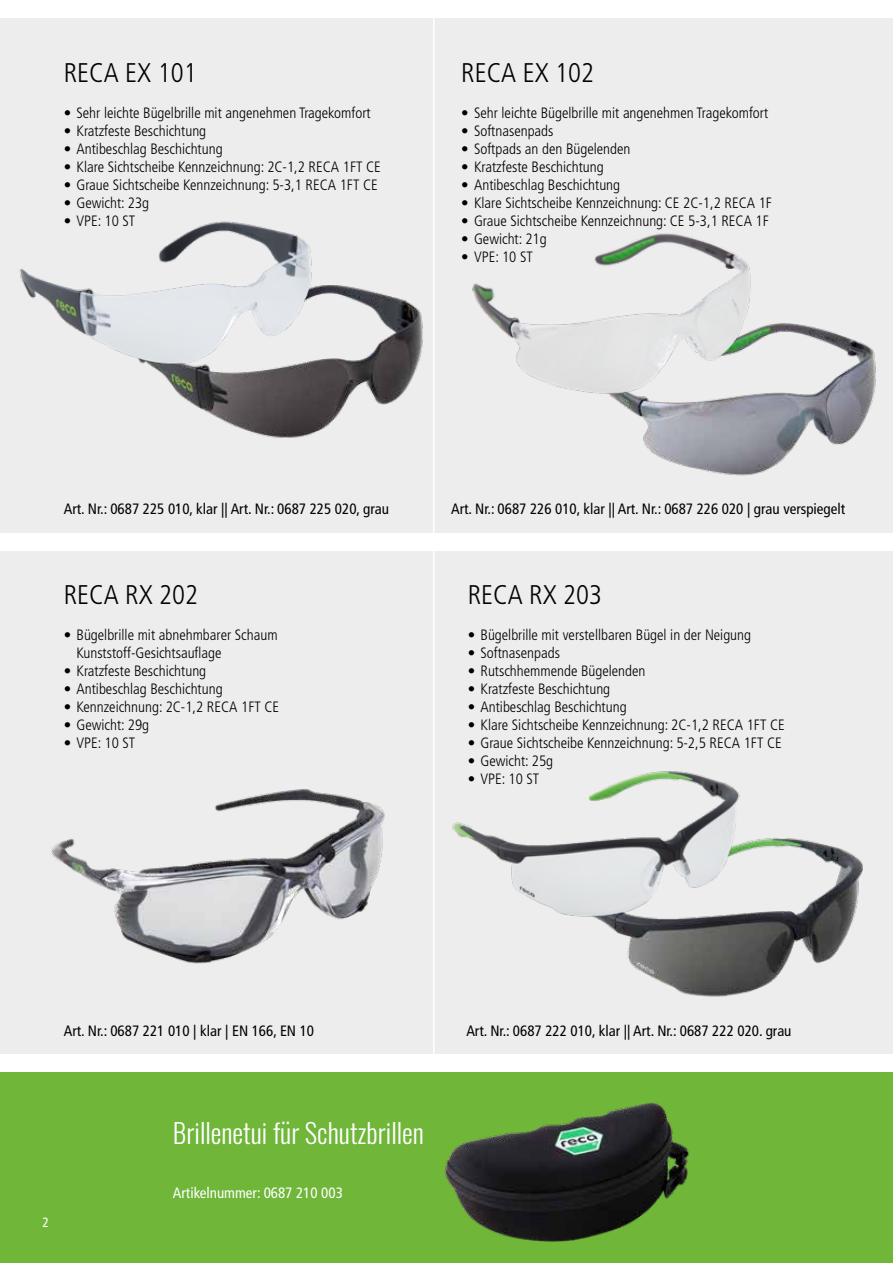
<style>
.page{position:relative;width:893px;height:1263px;background:#fff}
.page>*{position:absolute;margin:0;border:0;box-sizing:border-box;transform-origin:0 0}
.t1{font:300 condensed 27px "Frutiger LT Pro";color:#000}
.t2{font:300 27px "Oswald";color:#fff}
.t3{font:300 condensed 15px/18px "Frutiger LT Pro";color:#000}
.t4{font:condensed 15px "Frutiger LT Pro";color:#000}
.t5{font:condensed 15px "Frutiger LT Pro";color:#fff}
.t6{font:condensed 13.5px "Frutiger LT Pro";color:#fff}
</style>
<div class="page">
<div style="left:0;top:18px;width:893px;height:515px;background:#ededed"></div>
<div style="left:0;top:551px;width:893px;height:502px;background:#ededed"></div>
<img style="left:627px;top:838px;width:236px;height:159px">
<img style="left:452px;top:771px;width:307px;height:175px">
<img style="left:51px;top:789px;width:334px;height:175px">
<img style="left:158px;top:285px;width:265px;height:153px">
<img style="left:627px;top:323px;width:249px;height:153px">
<img style="left:471px;top:233px;width:285px;height:175px">
<img style="left:19px;top:221px;width:300px;height:149px">
<hr style="left:433px;top:2px;width:1px;height:1077px;background:#fff">
<div style="left:0;top:1072px;width:893px;height:191px;background:#6fb639"></div>
<img style="left:444px;top:1102px;width:245px;height:140px">
<h1 class="t1" style="left:64px;top:57px;width:134px">RECA EX 101</h1>
<p class="t3" style="left:64px;top:104px;width:308px">• Sehr leichte Bügelbrille mit angenehmen Tragekomfort</p>
<p class="t3" style="left:64px;top:122px;width:144px">• Kratzfeste Beschichtung</p>
<p class="t3" style="left:64px;top:140px;width:160px">• Antibeschlag Beschichtung</p>
<p class="t3" style="left:64px;top:158px;width:319px">• Klare Sichtscheibe Kennzeichnung: 2C-1,2 RECA 1FT CE</p>
<p class="t3" style="left:64px;top:176px;width:315px">• Graue Sichtscheibe Kennzeichnung: 5-3,1 RECA 1FT CE</p>
<p class="t3" style="left:64px;top:194px;width:87px">• Gewicht: 23g</p>
<p class="t3" style="left:64px;top:212px;width:73px">• VPE: 10 ST</p>
<h1 class="t1" style="left:461px;top:57px;width:134px">RECA EX 102</h1>
<p class="t3" style="left:461px;top:104px;width:308px">• Sehr leichte Bügelbrille mit angenehmen Tragekomfort</p>
<p class="t3" style="left:461px;top:122px;width:94px">• Softnasenpads</p>
<p class="t3" style="left:461px;top:140px;width:171px">• Softpads an den Bügelenden</p>
<p class="t3" style="left:461px;top:158px;width:144px">• Kratzfeste Beschichtung</p>
<p class="t3" style="left:461px;top:176px;width:160px">• Antibeschlag Beschichtung</p>
<p class="t3" style="left:461px;top:194px;width:312px">• Klare Sichtscheibe Kennzeichnung: CE 2C-1,2 RECA 1F</p>
<p class="t3" style="left:461px;top:212px;width:309px">• Graue Sichtscheibe Kennzeichnung: CE 5-3,1 RECA 1F</p>
<p class="t3" style="left:461px;top:230px;width:87px">• Gewicht: 21g</p>
<p class="t3" style="left:461px;top:248px;width:73px">• VPE: 10 ST</p>
<p class="t4" style="left:64px;top:500px;width:327px">Art. Nr.: 0687 225 010, klar || Art. Nr.: 0687 225 020, grau</p>
<h1 class="t1" style="left:64px;top:579px;width:136px">RECA RX 202</h1>
<p class="t3" style="left:77px;top:626px;width:203px;text-indent:-13px">• Bügelbrille mit abnehmbarer Schaum<br>Kunststoff-Gesichtsauflage</p>
<p class="t3" style="left:64px;top:662px;width:144px">• Kratzfeste Beschichtung</p>
<p class="t3" style="left:64px;top:680px;width:160px">• Antibeschlag Beschichtung</p>
<p class="t3" style="left:64px;top:698px;width:217px">• Kennzeichnung: 2C-1,2 RECA 1FT CE</p>
<p class="t3" style="left:64px;top:716px;width:87px">• Gewicht: 29g</p>
<p class="t3" style="left:64px;top:734px;width:73px">• VPE: 10 ST</p>
<p class="t4" style="left:451px;top:500px;width:396px">Art. Nr.: 0687 226 010, klar || Art. Nr.: 0687 226 020 | grau verspiegelt</p>
<h1 class="t1" style="left:468px;top:579px;width:136px">RECA RX 203</h1>
<p class="t3" style="left:468px;top:626px;width:285px">• Bügelbrille mit verstellbaren Bügel in der Neigung</p>
<p class="t3" style="left:468px;top:644px;width:94px">• Softnasenpads</p>
<p class="t3" style="left:468px;top:662px;width:179px">• Rutschhemmende Bügelenden</p>
<p class="t3" style="left:468px;top:680px;width:144px">• Kratzfeste Beschichtung</p>
<p class="t3" style="left:468px;top:698px;width:160px">• Antibeschlag Beschichtung</p>
<p class="t3" style="left:468px;top:716px;width:319px">• Klare Sichtscheibe Kennzeichnung: 2C-1,2 RECA 1FT CE</p>
<p class="t3" style="left:468px;top:734px;width:315px">• Graue Sichtscheibe Kennzeichnung: 5-2,5 RECA 1FT CE</p>
<p class="t3" style="left:468px;top:752px;width:87px">• Gewicht: 25g</p>
<p class="t3" style="left:468px;top:770px;width:73px">• VPE: 10 ST</p>
<p class="t4" style="left:64px;top:1022px;width:252px">Art. Nr.: 0687 221 010 | klar | EN 166, EN 10</p>
<p class="t6" style="left:43px;top:1214px;width:8px">2</p>
<h1 class="t2" style="left:173px;top:1109px;width:253px">Brillenetui für Schutzbrillen</h1>
<p class="t5" style="left:173px;top:1184px;width:171px">Artikelnummer: 0687 210 003</p>
<p class="t4" style="left:466px;top:1022px;width:327px">Art. Nr.: 0687 222 010, klar || Art. Nr.: 0687 222 020. grau</p>
</div>
